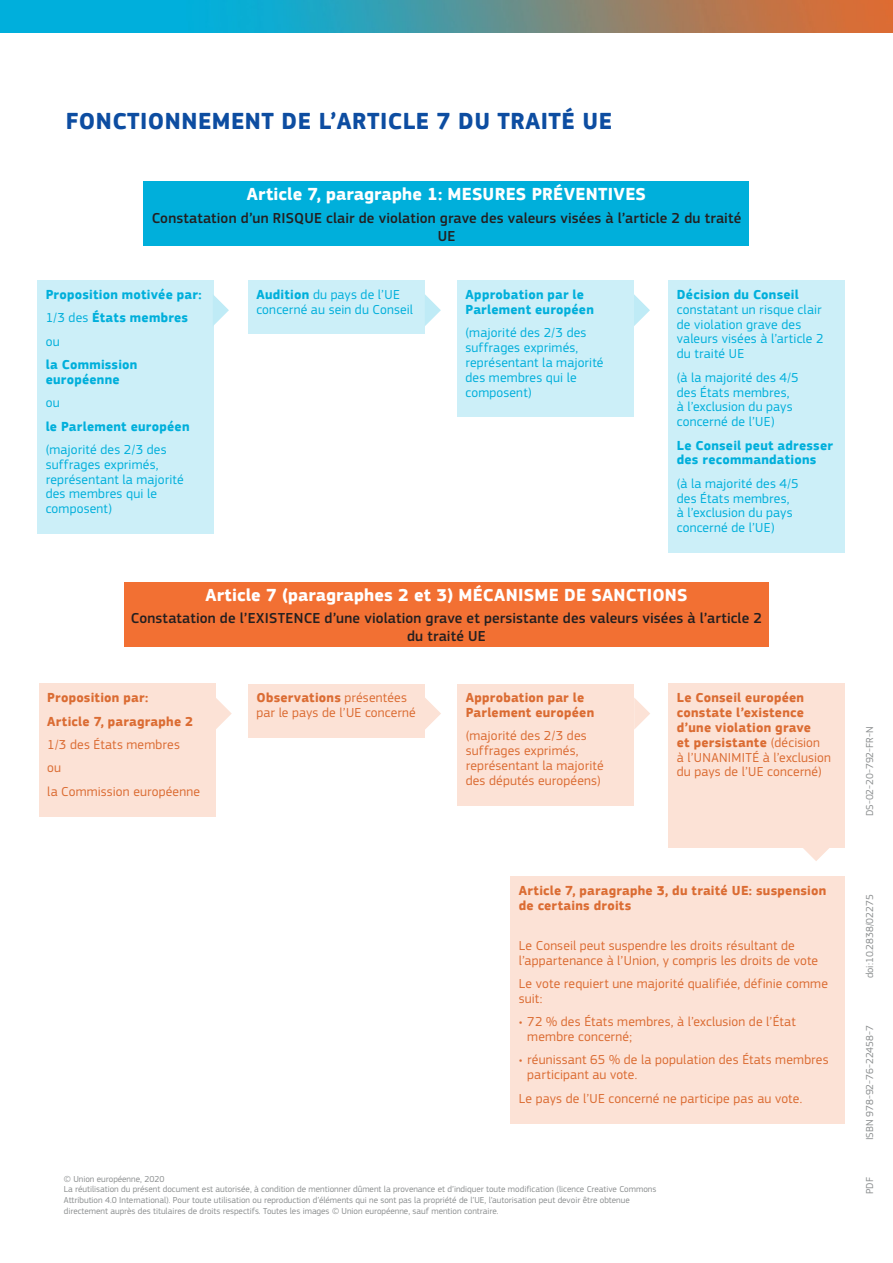
<style>
.page{position:relative;width:893px;height:1263px;background:#fff}
.page>*{position:absolute;margin:0;border:0;box-sizing:border-box;transform-origin:0 0}
.title_1_5{font:700 24px "EC Square Sans Pro";letter-spacing:.02em;color:#0d4da1}
.fig3_1{font:700 18px "EC Square Sans Pro";letter-spacing:.01em;color:#fff}
.fig3_2{font:500 15px/18px "EC Square Sans Pro";letter-spacing:.01em;color:#231f20;text-align:center}
.fig3_4{font:13.5px/14.9px "EC Square Sans Pro";letter-spacing:.015em;color:#00afdb}
.fig3_5{font:700 13.5px/14.9px "EC Square Sans Pro";letter-spacing:.015em;color:#db6c33}
.fig3_6{font:13.5px/14.9px "EC Square Sans Pro";letter-spacing:.015em;color:#db6c33}
.fig3_7{font:13.5px/14.9px "EC Square Sans Pro";letter-spacing:.015em;color:#db6c33}
.fig3_3{font:13.5px/14.9px "EC Square Sans Pro";letter-spacing:.015em;color:#00afdb}
.fig3_4-2{font:700 13.5px/14.9px "EC Square Sans Pro";letter-spacing:.02em;color:#00afdb}
.fig3_3-2{font:700 13.5px/14.9px "EC Square Sans Pro";letter-spacing:.015em;color:#00afdb}
.fig3_5-2{font:13.5px/14.9px "EC Square Sans Pro";letter-spacing:.015em;color:#db6c33}
.fig3_6-2{font:700 13.5px "EC Square Sans Pro";letter-spacing:.015em;color:#db6c33}
.ids{font:10.5px "EC Square Sans Pro";color:#8c8f90}
.lim{font:9px "EC Square Sans Pro";color:#8c8f90}
.lim_break{font:9px "EC Square Sans Pro";color:#8c8f90}
.s1{font-weight:400}
.s2{font-weight:700}
</style>
<div class="page">
<div style="left:144px;top:182px;width:605px;height:64px;background:#00afdb"></div>
<div style="left:668px;top:280px;width:177px;height:99px;background:#cceff8"></div>
<div style="left:668px;top:363px;width:177px;height:84px;background:#cceff8"></div>
<div style="left:668px;top:431px;width:177px;height:54px;background:#cceff8"></div>
<div style="left:668px;top:469px;width:177px;height:84px;background:#cceff8"></div>
<div style="left:124px;top:582px;width:645px;height:64px;background:#f27033"></div>
<div style="left:510px;top:876px;width:335px;height:54px;background:#fce2d6"></div>
<div style="left:510px;top:923px;width:335px;height:62px;background:#fce2d6"></div>
<div style="left:510px;top:969px;width:335px;height:54px;background:#fce2d6"></div>
<div style="left:510px;top:1008px;width:335px;height:53px;background:#fce2d6"></div>
<div style="left:510px;top:1046px;width:335px;height:54px;background:#fce2d6"></div>
<div style="left:510px;top:1084px;width:335px;height:39px;background:#fce2d6"></div>
<div style="left:248px;top:280px;width:177px;height:54px;background:#cceff8"></div>
<div style="left:39px;top:684px;width:177px;height:39px;background:#fce2d6"></div>
<div style="left:39px;top:707px;width:177px;height:39px;background:#fce2d6"></div>
<div style="left:39px;top:730px;width:177px;height:39px;background:#fce2d6"></div>
<div style="left:39px;top:754px;width:177px;height:39px;background:#fce2d6"></div>
<div style="left:39px;top:777px;width:177px;height:39px;background:#fce2d6"></div>
<div style="left:248px;top:684px;width:177px;height:53px;background:#fce2d6"></div>
<div style="left:457px;top:684px;width:177px;height:53px;background:#fce2d6"></div>
<div style="left:457px;top:722px;width:177px;height:83px;background:#fce2d6"></div>
<div style="left:668px;top:684px;width:177px;height:163px;background:#fce2d6"></div>
<div style="left:37px;top:280px;width:177px;height:39px;background:#cceff8"></div>
<div style="left:37px;top:304px;width:177px;height:39px;background:#cceff8"></div>
<div style="left:37px;top:327px;width:177px;height:39px;background:#cceff8"></div>
<div style="left:37px;top:350px;width:177px;height:54px;background:#cceff8"></div>
<div style="left:37px;top:388px;width:177px;height:40px;background:#cceff8"></div>
<div style="left:37px;top:412px;width:177px;height:39px;background:#cceff8"></div>
<div style="left:37px;top:435px;width:177px;height:99px;background:#cceff8"></div>
<svg style="left:213px;top:295px;width:16px;height:30px"></svg>
<svg style="left:216px;top:698px;width:16px;height:31px"></svg>
<svg style="left:425px;top:698px;width:16px;height:31px"></svg>
<svg style="left:634px;top:698px;width:16px;height:31px"></svg>
<svg style="left:425px;top:294px;width:16px;height:32px"></svg>
<svg style="left:634px;top:294px;width:16px;height:32px"></svg>
<div style="left:457px;top:280px;width:177px;height:54px;background:#cceff8"></div>
<div style="left:457px;top:318px;width:177px;height:99px;background:#cceff8"></div>
<svg style="left:800px;top:847px;width:32px;height:14px"></svg>
<img style="left:0;top:0;width:893px;height:32px">
<p class="title_1_5" style="left:66px;top:107px;width:548px">FONCTIONNEMENT DE L’ARTICLE 7 DU TRAITÉ UE</p>
<p class="fig3_1" style="left:247px;top:184px;width:401px">Article 7, paragraphe 1: MESURES PRÉVENTIVES</p>
<p class="fig3_2" style="left:152px;top:209px;width:591px">Constatation d’un RISQUE clair de violation grave des valeurs visées à l’article 2 du traité<br>UE</p>
<p class="fig3_3-2" style="left:46px;top:287px;width:157px">Proposition motivée par:</p>
<p class="fig3_4-2" style="left:46px;top:311px;width:144px"><span class="s1">1/3 des</span> États membres</p>
<p class="fig3_4" style="left:46px;top:334px;width:15px">ou</p>
<p class="fig3_4-2" style="left:46px;top:358px;width:93px">la Commission européenne</p>
<p class="fig3_4" style="left:46px;top:395px;width:15px">ou</p>
<p class="fig3_4-2" style="left:46px;top:419px;width:145px">le Parlement européen</p>
<p class="fig3_4" style="left:46px;top:442px;width:140px">(majorité des 2/3 des suffrages exprimés, représentant la majorité des membres qui le composent)</p>
<p class="fig3_3" style="left:256px;top:287px;width:158px"><span class="s2">Audition</span> du pays de l’UE concerné au sein du Conseil</p>
<p class="fig3_3-2" style="left:465px;top:287px;width:130px">Approbation par le<br>Parlement européen</p>
<p class="fig3_4" style="left:465px;top:325px;width:140px">(majorité des 2/3 des suffrages exprimés, représentant la majorité des membres qui le composent)</p>
<p class="fig3_3" style="left:677px;top:287px;width:148px"><span class="s2">Décision du Conseil </span>constatant un risque clair de violation grave des valeurs visées à l’article 2 du traité UE</p>
<p class="fig3_4" style="left:677px;top:370px;width:123px">(à la majorité des 4/5 des États membres, à l’exclusion du pays concerné de l’UE)</p>
<p class="fig3_4-2" style="left:677px;top:438px;width:158px">Le Conseil peut adresser des recommandations</p>
<p class="fig3_4" style="left:677px;top:476px;width:123px">(à la majorité des 4/5 des États membres, à l’exclusion du pays concerné de l’UE)</p>
<p class="fig3_1" style="left:205px;top:584px;width:484px">Article 7 (paragraphes 2 et 3) MÉCANISME DE SANCTIONS</p>
<p class="fig3_2" style="left:131px;top:609px;width:633px">Constatation de l’EXISTENCE d’une violation grave et persistante des valeurs visées à l’article 2 du traité UE</p>
<p class="fig3_5" style="left:47px;top:691px;width:103px">Proposition par:</p>
<p class="fig3_6-2" style="left:47px;top:713px;width:148px">Article 7, paragraphe 2</p>
<p class="fig3_6" style="left:47px;top:737px;width:134px">1/3 des États membres</p>
<p class="fig3_6" style="left:47px;top:760px;width:15px">ou</p>
<p class="fig3_6" style="left:47px;top:784px;width:154px">la Commission européenne</p>
<p class="fig3_5-2" style="left:257px;top:690px;width:161px"><span class="s2">Observations</span> présentées par le pays de l’UE concerné</p>
<p class="fig3_5" style="left:466px;top:691px;width:130px">Approbation par le<br>Parlement européen</p>
<p class="fig3_6" style="left:466px;top:729px;width:140px">(majorité des 2/3 des suffrages exprimés, représentant la majorité des députés européens)</p>
<p class="fig3_5" style="left:677px;top:691px;width:156px">Le Conseil européen constate l’existence d’une violation grave<br>et persistante <span class="s1">(décision<br>à l’UNANIMITÉ à l’exclusion du pays de l’UE concerné)</span></p>
<p class="fig3_5" style="left:519px;top:883px;width:309px">Article 7, paragraphe 3, du traité UE: suspension de certains droits</p>
<p class="fig3_7" style="left:519px;top:938px;width:301px">Le Conseil peut suspendre les droits résultant de l’appartenance à l’Union, y compris les droits de vote</p>
<p class="fig3_6" style="left:519px;top:976px;width:311px">Le vote requiert une majorité qualifiée, définie comme suit:</p>
<p class="fig3_7" style="left:527px;top:1014px;width:270px;text-indent:-9px">• 72 % des États membres, à l’exclusion de l’État membre concerné;</p>
<p class="fig3_7" style="left:527px;top:1053px;width:303px;text-indent:-9px">• réunissant 65 % de la population des États membres participant au vote.</p>
<p class="fig3_6" style="left:519px;top:1091px;width:285px">Le pays de l’UE concerné ne participe pas au vote.</p>
<p class="lim_break" style="left:64px;top:1173px;width:102px">© Union européenne, 2020</p>
<p class="lim" style="left:64px;top:1184px;width:594px">La réutilisation du présent document est autorisée, à condition de mentionner dûment la provenance et d’indiquer toute modification (licence Creative Commons</p>
<p class="lim" style="left:64px;top:1195px;width:567px">Attribution 4.0 International). Pour toute utilisation ou reproduction d’éléments qui ne sont pas la propriété de l’UE, l’autorisation peut devoir être obtenue</p>
<p class="lim" style="left:64px;top:1206px;width:436px">directement auprès des titulaires de droits respectifs. Toutes les images © Union européenne, sauf mention contraire.</p>
<p class="ids" style="left:863px;top:816px;width:91px;rotate:-90deg">DS-02-20-792-FR-N</p>
<p class="ids" style="left:863px;top:733px;width:7px;rotate:-90deg">C</p>
<p class="ids" style="left:863px;top:923px;width:31px;rotate:-90deg">29046</p>
<p class="ids" style="left:863px;top:978px;width:85px;rotate:-90deg">doi:10.2838/02275</p>
<p class="ids" style="left:863px;top:1047px;width:23px;rotate:-90deg">86 0</p>
<p class="ids" style="left:863px;top:1140px;width:116px;rotate:-90deg">ISBN 978-92-76-22458-7</p>
<p class="ids" style="left:863px;top:1194px;width:18px;rotate:-90deg">PDF</p>
</div>
